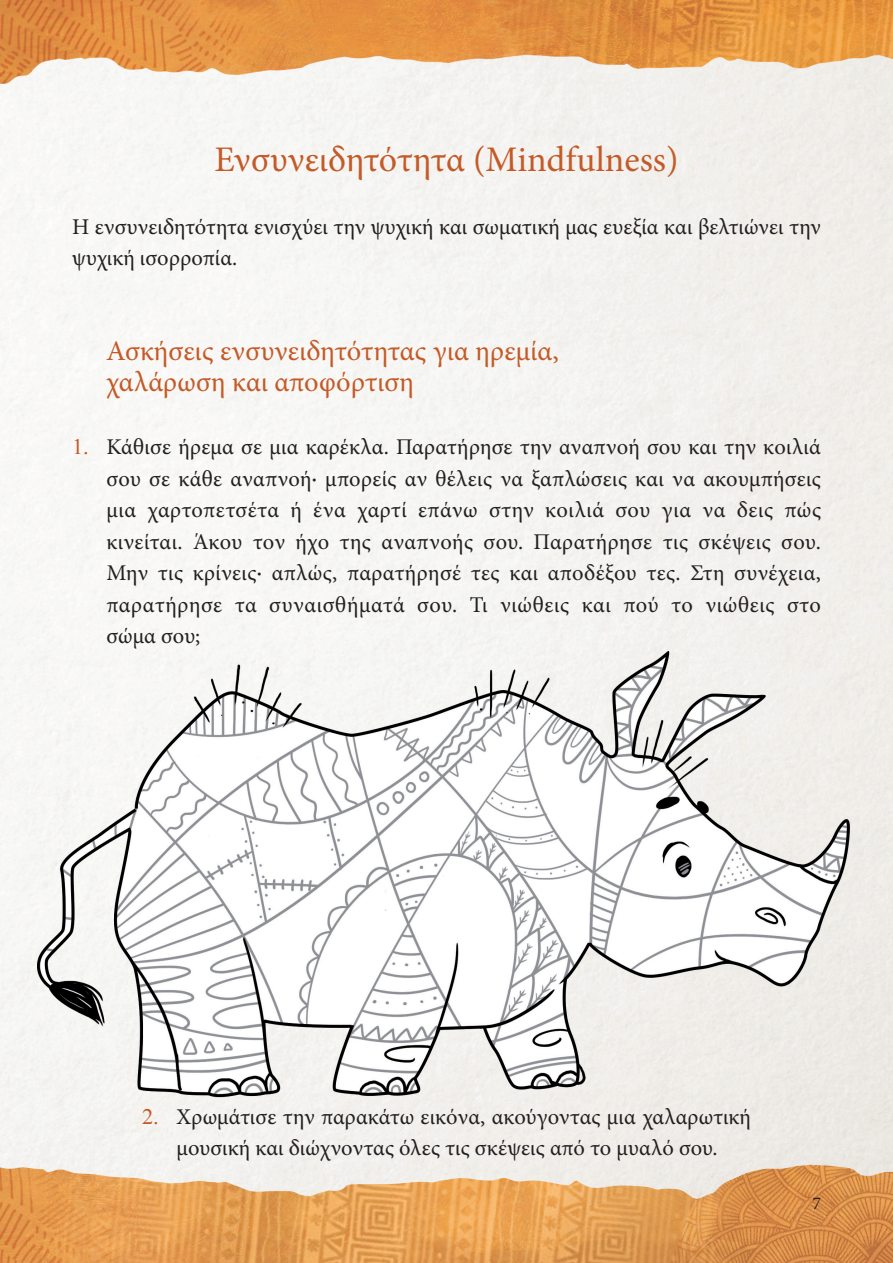
<style>
.page{position:relative;width:893px;height:1263px;background:#fff}
.page>*{position:absolute;margin:0;border:0;box-sizing:border-box;transform-origin:0 0}
.t1{font:36px "Minion Pro";color:#c45a27}
.BODY{font:28.5px/31.5px "Minion Pro";color:#c45a27}
.BODY-2{font:22.5px/31.5px "Minion Pro";color:#231f20}
.t2{font:18px "Minion Pro";color:#231f20}
</style>
<div class="page">
<img style="left:0;top:0;width:893px;height:1263px">
<svg style="left:142px;top:1108px;width:15px;height:16px"></svg>
<svg style="left:75px;top:439px;width:12px;height:16px"></svg>
<p class="t1" style="left:215px;top:135px;width:465px">Ενσυνειδητότητα (Mindfulness)</p>
<p class="BODY-2" style="left:72px;top:211px;width:750px">Η ενσυνειδητότητα ενισχύει την ψυχική και σωματική μας ευεξία και βελτιώνει την ψυχική ισορροπία.</p>
<p class="BODY" style="left:106px;top:335px;width:454px">Ασκήσεις ενσυνειδητότητας για ηρεμία, χαλάρωση και αποφόρτιση</p>
<p class="BODY-2" style="left:106px;top:431px;width:716px;text-align:justify">Κάθισε ήρεμα σε μια καρέκλα. Παρατήρησε την αναπνοή σου και την κοιλιά σου σε κάθε αναπνοή· μπορείς αν θέλεις να ξαπλώσεις και να ακουμπήσεις μια χαρτοπετσέτα ή ένα χαρτί επάνω στην κοιλιά σου για να δεις πώς κινείται. Άκου τον ήχο της αναπνοής σου. Παρατήρησε τις σκέψεις σου.<br>Μην τις κρίνεις· απλώς, παρατήρησέ τες και αποδέξου τες. Στη συνέχεια, παρατήρησε τα συναισθήματά σου. Τι νιώθεις και πού το νιώθεις στο σώμα σου;</p>
<p class="BODY-2" style="left:176px;top:1101px;width:576px">Χρωμάτισε την παρακάτω εικόνα, ακούγοντας μια χαλαρωτική μουσική και διώχνοντας όλες τις σκέψεις από το μυαλό σου.</p>
<p class="t2" style="left:812px;top:1191px;width:10px">7</p>
</div>
